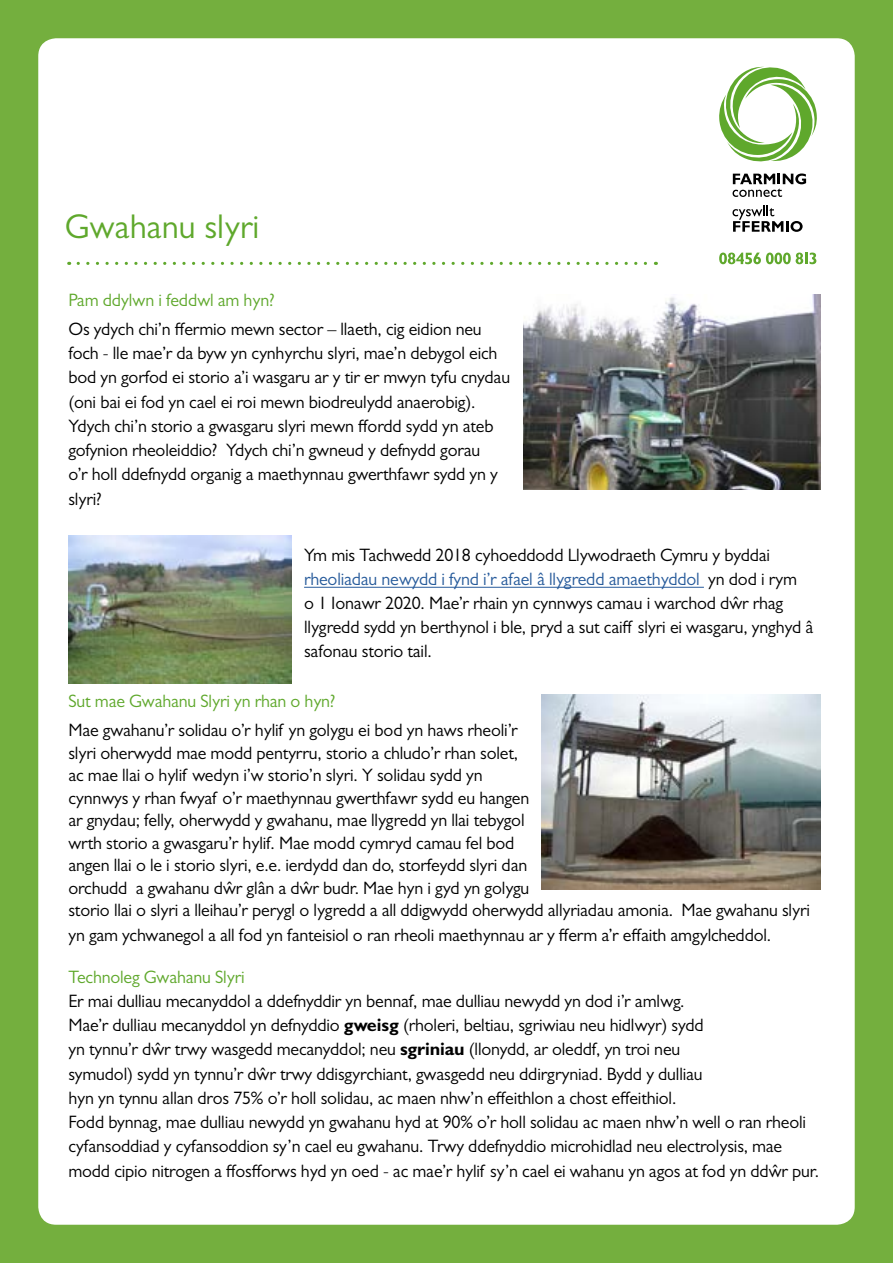
<style>
.page{position:relative;width:893px;height:1263px;background:#74af3e}
.page>*{position:absolute;margin:0;border:0;box-sizing:border-box;transform-origin:0 0}
.t1{font:34.5px "Gill Sans MT Pro";color:#5fa82c}
.t2{font:18px/24.3px "Gill Sans MT Pro";letter-spacing:-.01em;color:#000}
.t3{font:18px "Gill Sans MT Pro";letter-spacing:-.01em;color:#5fa82c}
.s1{color:#275b9b}
.s2{font-weight:700}
</style>
<div class="page">
<div style="left:38px;top:38px;width:817px;height:1187px;background:#fff;border-radius:18px"></div>
<svg style="left:78px;top:262px;width:578px;height:3px"></svg>
<hr style="left:304px;top:587px;width:400px;height:1px;background:#275b9b">
<svg style="left:719px;top:67px;width:98px;height:95px"></svg>
<svg style="left:732px;top:206px;width:71px;height:26px"></svg>
<svg style="left:733px;top:173px;width:73px;height:24px"></svg>
<svg style="left:719px;top:253px;width:97px;height:11px"></svg>
<img style="left:541px;top:694px;width:280px;height:196px">
<img style="left:523px;top:294px;width:298px;height:196px">
<img style="left:68px;top:536px;width:223px;height:147px">
<h1 class="t1" style="left:65px;top:206px;width:196px">Gwahanu slyri</h1>
<p class="t3" style="left:68px;top:290px;width:208px">Pam ddylwn i feddwl am hyn?</p>
<p class="t2" style="left:68px;top:317px;width:443px">Os ydych chi’n ffermio mewn sector – llaeth, cig eidion neu foch - lle mae’r da byw yn cynhyrchu slyri, mae’n debygol eich bod yn gorfod ei storio a’i wasgaru ar y tir er mwyn tyfu cnydau (oni bai ei fod yn cael ei roi mewn biodreulydd anaerobig).<br>Ydych chi’n storio a gwasgaru slyri mewn ffordd sydd yn ateb gofynion rheoleiddio? Ydych chi’n gwneud y defnydd gorau<br>o’r holl ddefnydd organig a maethynnau gwerthfawr sydd yn y slyri?</p>
<p class="t2" style="left:304px;top:543px;width:511px">Ym mis Tachwedd 2018 cyhoeddodd Llywodraeth Cymru y byddai <span class="s1">rheoliadau newydd i fynd i’r afael â llygredd amaethyddol</span> yn dod i rym<br>o 1 Ionawr 2020. Mae’r rhain yn cynnwys camau i warchod dŵr rhag llygredd sydd yn berthynol i ble, pryd a sut caiff slyri ei wasgaru, ynghyd â safonau storio tail.</p>
<p class="t3" style="left:68px;top:690px;width:269px">Sut mae Gwahanu Slyri yn rhan o hyn?</p>
<p class="t2" style="left:68px;top:719px;width:743px;line-height:22.5px">Mae gwahanu’r solidau o’r hylif yn golygu ei bod yn haws rheoli’r<br>slyri oherwydd mae modd pentyrru, storio a chludo’r rhan solet,<br>ac mae llai o hylif wedyn i’w storio’n slyri. Y solidau sydd yn<br>cynnwys y rhan fwyaf o’r maethynnau gwerthfawr sydd eu hangen<br>ar gnydau; felly, oherwydd y gwahanu, mae llygredd yn llai tebygol<br>wrth storio a gwasgaru’r hylif. Mae modd cymryd camau fel bod<br>angen llai o le i storio slyri, e.e. ierdydd dan do, storfeydd slyri dan<br>orchudd a gwahanu dŵr glân a dŵr budr. Mae hyn i gyd yn golygu<br>storio llai o slyri a lleihau’r perygl o lygredd a all ddigwydd oherwydd allyriadau amonia. Mae gwahanu slyri</p>
<p class="t2" style="left:68px;top:922px;width:704px">yn gam ychwanegol a all fod yn fanteisiol o ran rheoli maethynnau ar y fferm a’r effaith amgylcheddol.</p>
<p class="t3" style="left:68px;top:966px;width:178px">Technoleg Gwahanu Slyri</p>
<p class="t2" style="left:68px;top:988px;width:752px">Er mai dulliau mecanyddol a ddefnyddir yn bennaf, mae dulliau newydd yn dod i’r amlwg.<br>Mae’r dulliau mecanyddol yn defnyddio <span class="s2">gweisg</span> (rholeri, beltiau, sgriwiau neu hidlwyr) sydd<br>yn tynnu’r dŵr trwy wasgedd mecanyddol; neu <span class="s2">sgriniau</span> (llonydd, ar oleddf, yn troi neu<br>symudol) sydd yn tynnu’r dŵr trwy ddisgyrchiant, gwasgedd neu ddirgryniad. Bydd y dulliau<br>hyn yn tynnu allan dros 75% o’r holl solidau, ac maen nhw’n effeithlon a chost effeithiol.<br>Fodd bynnag, mae dulliau newydd yn gwahanu hyd at 90% o’r holl solidau ac maen nhw’n well o ran rheoli cyfansoddiad y cyfansoddion sy’n cael eu gwahanu. Trwy ddefnyddio microhidlad neu electrolysis, mae modd cipio nitrogen a ffosfforws hyd yn oed - ac mae’r hylif sy’n cael ei wahanu yn agos at fod yn ddŵr pur.</p>
</div>
